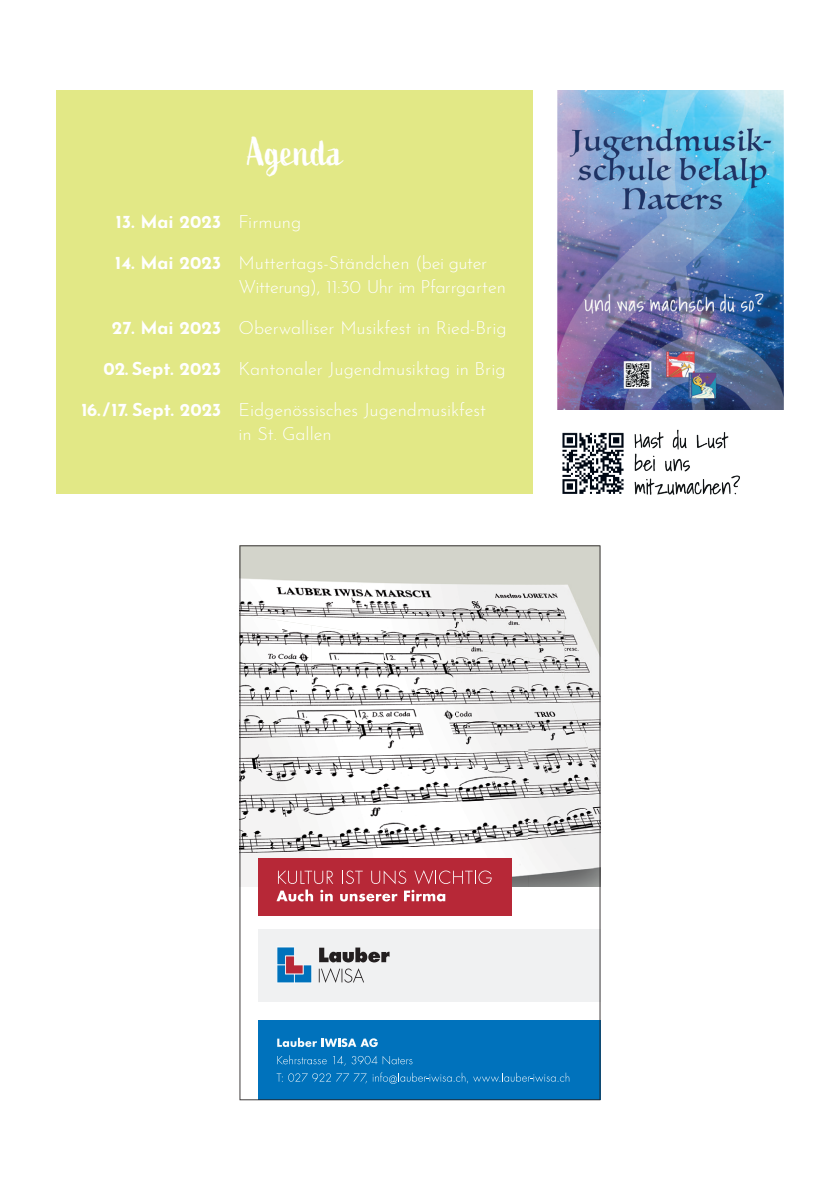
<style>
.page{position:relative;width:840px;height:1191px;background:#fff}
.page>*{position:absolute;margin:0;border:0;box-sizing:border-box;transform-origin:0 0}
.t1{font:40px "Active";color:#fff}
.t2{font:300 18px/24px "Josefin Sans";color:#fff}
.t3{font:700 18px "Josefin Sans";color:#fff}
</style>
<div class="page">
<div style="left:57px;top:91px;width:475px;height:403px;background:#e2e886"></div>
<img style="left:557px;top:91px;width:225px;height:318px">
<img style="left:562px;top:429px;width:178px;height:66px">
<svg style="left:239px;top:545px;width:361px;height:555px"></svg>
<svg style="left:277px;top:1037px;width:100px;height:10px"></svg>
<svg style="left:277px;top:1055px;width:49px;height:9px"></svg>
<svg style="left:333px;top:1055px;width:12px;height:11px"></svg>
<svg style="left:351px;top:1055px;width:61px;height:9px"></svg>
<svg style="left:276px;top:1073px;width:7px;height:8px"></svg>
<svg style="left:288px;top:1073px;width:6px;height:8px"></svg>
<svg style="left:295px;top:1073px;width:71px;height:10px"></svg>
<svg style="left:372px;top:1072px;width:197px;height:12px;background:#1a80c2"></svg>
<p class="t3" style="left:116px;top:205px;width:107px">13. Mai 2023</p>
<p class="t3" style="left:115px;top:246px;width:107px">14. Mai 2023</p>
<p class="t3" style="left:112px;top:311px;width:111px">27. Mai 2023</p>
<p class="t3" style="left:103px;top:352px;width:119px">02. Sept. 2023</p>
<p class="t3" style="left:81px;top:393px;width:141px">16. / 17. Sept. 2023</p>
<h1 class="t1" style="left:247px;top:129px;width:96px">Agenda</h1>
<p class="t2" style="left:238px;top:207px;width:64px">Firmung</p>
<p class="t2" style="left:238px;top:248px;width:269px">Muttertags-Ständchen (bei guter<br>Witterung), 11:30 Uhr im Pfarrgarten</p>
<p class="t2" style="left:238px;top:313px;width:269px">Oberwalliser Musikfest in Ried-Brig</p>
<p class="t2" style="left:238px;top:354px;width:268px">Kantonaler Jugendmusiktag in Brig</p>
<p class="t2" style="left:238px;top:395px;width:249px">Eidgenössisches Jugendmusikfest in St. Gallen</p>
</div>
